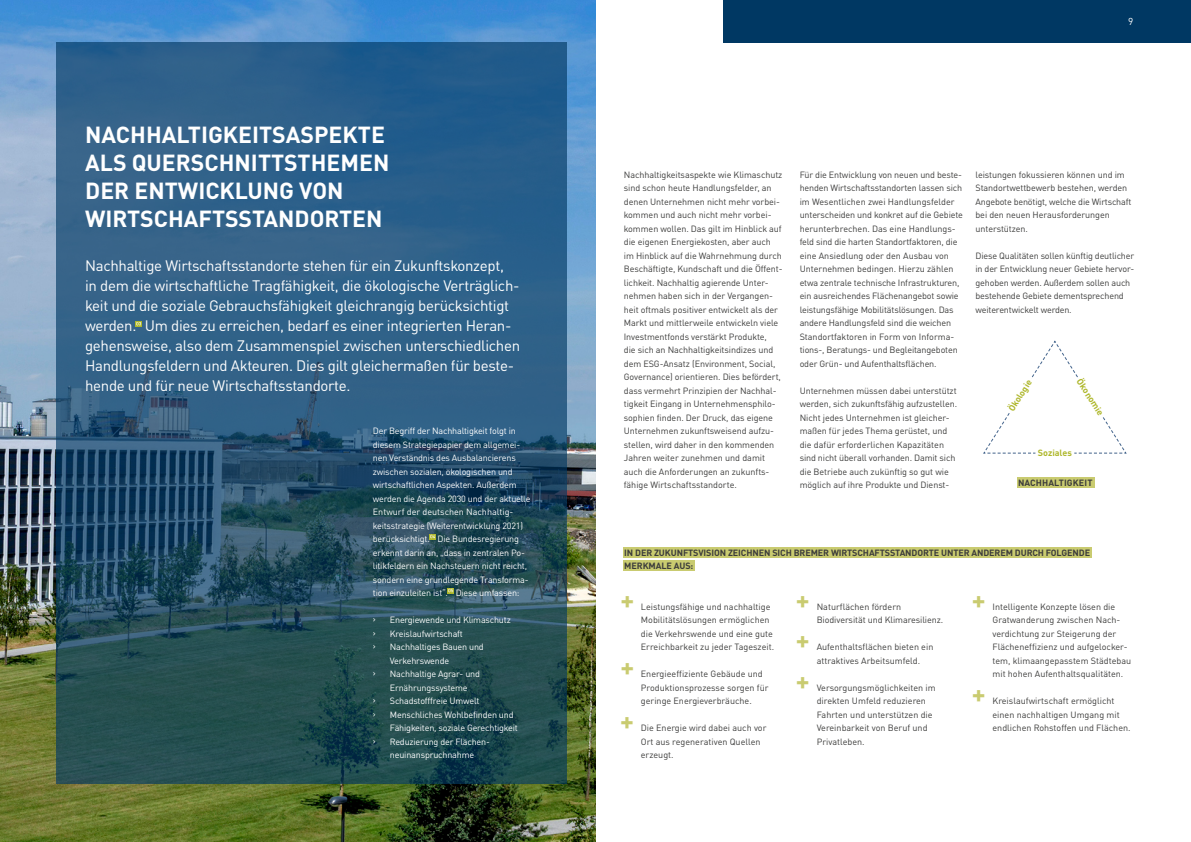
<style>
.page{position:relative;width:1191px;height:842px;background:#fff}
.page>*{position:absolute;margin:0;border:0;box-sizing:border-box;transform-origin:0 0}
.t1{font:700 25.4px/41px "DINOT";color:#c9cb70}
.t2{font:700 23px/28px "DINOT";color:#fff}
.t3{font:15px/20px "DINOT";letter-spacing:-.02em;color:#fff}
.t4{font:10px "DINOT";color:#fff}
.t5{font:9px/13.5px "DINOT";letter-spacing:-.01em;color:#3c3c3b}
.t6{font:9px/13.5px "DINOT";letter-spacing:-.02em;color:#fff}
.t7{font:700 9px/13.5px "DINOT";letter-spacing:-.01em;color:#3c3c3b}
.t8{font:700 9px "DINOT";letter-spacing:-.005em;color:#aeb72b}
.t9{font:700 9px "DINOT";letter-spacing:.01em;color:#3c3c3b}
</style>
<div class="page">
<img style="left:0;top:0;width:595px;height:842px">
<svg style="left:57px;top:43px;width:510px;height:741px;background:#295672"></svg>
<div style="left:723px;top:0;width:468px;height:43px;background:#003863"></div>
<div style="left:623px;top:547px;width:468px;height:10px;background:#c9cb70"></div>
<div style="left:623px;top:561px;width:71px;height:10px;background:#c9cb70"></div>
<div style="left:1017px;top:477px;width:77px;height:11px;background:#c9cb70"></div>
<svg style="left:983px;top:340px;width:144px;height:114px"></svg>
<div style="left:1035px;top:447px;width:39px;height:10px;background:#fff"></div>
<svg style="left:136px;top:321px;width:6px;height:5px"></svg>
<svg style="left:429px;top:534px;width:7px;height:5px"></svg>
<svg style="left:448px;top:588px;width:6px;height:5px"></svg>
<h2 class="t2" style="left:85px;top:119px;width:306px">NACHHALTIGKEITSASPEKTE<br>ALS QUERSCHNITTSTHEMEN<br>DER ENTWICKLUNG VON<br>WIRTSCHAFTSSTANDORTEN</h2>
<p class="t3" style="left:85px;top:255px;width:436px">Nachhaltige Wirtschaftsstandorte stehen für ein Zukunftskonzept,<br>in dem die wirtschaftliche Tragfähigkeit, die ökologische Verträglich&shy;keit und die soziale Gebrauchsfähigkeit gleichrangig berücksichtigt werden. Um dies zu erreichen, bedarf es einer integrierten Heran&shy;gehensweise, also dem Zusammenspiel zwischen unterschiedlichen Handlungsfeldern und Akteuren. Dies gilt gleichermaßen für beste&shy;hende und für neue Wirtschaftsstandorte.</p>
<p class="t6" style="left:373px;top:423px;width:159px">Der Begriff der Nachhaltigkeit folgt in diesem Strategiepapier dem allgemei&shy;nen Verständnis des Ausbalancierens zwischen sozialen, ökologischen und wirtschaftlichen Aspekten. Außerdem werden die Agenda 2030 und der aktuelle Entwurf der deutschen Nachhaltig&shy;keitsstrategie (Weiterentwicklung 2021) berücksichtigt. Die Bundesregierung erkennt darin an, „dass in zentralen Po&shy;litikfeldern ein Nachsteuern nicht reicht, sondern eine grundlegende Transforma&shy;tion einzuleiten ist“. Diese umfassen:</p>
<p class="t6" style="left:373px;top:612px;width:4px">›</p>
<p class="t6" style="left:390px;top:612px;width:122px">Energiewende und Klimaschutz</p>
<p class="t6" style="left:373px;top:626px;width:4px">›</p>
<p class="t6" style="left:390px;top:626px;width:74px">Kreislaufwirtschaft</p>
<p class="t6" style="left:373px;top:639px;width:4px">›</p>
<p class="t6" style="left:390px;top:639px;width:95px">Nachhaltiges Bauen und<br>Verkehrswende</p>
<p class="t6" style="left:373px;top:666px;width:4px">›</p>
<p class="t6" style="left:390px;top:666px;width:92px">Nachhaltige Agrar- und<br>Ernährungssysteme</p>
<p class="t6" style="left:373px;top:693px;width:4px">›</p>
<p class="t6" style="left:390px;top:693px;width:91px">Schadstofffreie Umwelt</p>
<p class="t6" style="left:373px;top:707px;width:4px">›</p>
<p class="t6" style="left:390px;top:707px;width:129px">Menschliches Wohlbefinden und<br>Fähigkeiten, soziale Gerechtigkeit</p>
<p class="t6" style="left:373px;top:734px;width:4px">›</p>
<p class="t6" style="left:390px;top:734px;width:101px">Reduzierung der Flächen&shy;neuinanspruchnahme</p>
<p class="t4" style="left:1128px;top:14px;width:7px">9</p>
<p class="t5" style="left:624px;top:167px;width:160px">Nachhaltigkeitsaspekte wie Klimaschutz sind schon heute Handlungsfelder, an denen Unternehmen nicht mehr vorbei&shy;kommen und auch nicht mehr vorbei&shy;kommen wollen. Das gilt im Hinblick auf die eigenen Energiekosten, aber auch im Hinblick auf die Wahrnehmung durch Beschäftigte, Kundschaft und die Öffent&shy;lichkeit. Nachhaltig agierende Unter&shy;nehmen haben sich in der Vergangen&shy;heit oftmals positiver entwickelt als der Markt und mittlerweile entwickeln viele Investmentfonds verstärkt Produkte,<br>die sich an Nachhaltigkeitsindizes und dem ESG-Ansatz (Environment, Social, Governance) orientieren. Dies befördert, dass vermehrt Prinzipien der Nachhal&shy;tigkeit Eingang in Unternehmensphilo&shy;sophien finden. Der Druck, das eigene Unternehmen zukunftsweisend aufzu&shy;stellen, wird daher in den kommenden Jahren weiter zunehmen und damit auch die Anforderungen an zukunfts&shy;fähige Wirtschaftsstandorte.</p>
<p class="t5" style="left:799px;top:167px;width:165px">Für die Entwicklung von neuen und beste&shy;henden Wirtschaftsstandorten lassen sich im Wesentlichen zwei Handlungsfelder unterscheiden und konkret auf die Gebiete herunterbrechen. Das eine Handlungs&shy;feld sind die harten Standortfaktoren, die eine Ansiedlung oder den Ausbau von Unternehmen bedingen. Hierzu zählen etwa zentrale technische Infrastrukturen, ein ausreichendes Flächenangebot sowie leistungsfähige Mobilitätslösungen. Das andere Handlungsfeld sind die weichen Standortfaktoren in Form von Informa&shy;tions-, Beratungs- und Begleitangeboten oder Grün- und Aufenthaltsflächen.</p>
<p class="t5" style="left:799px;top:383px;width:159px">Unternehmen müssen dabei unterstützt werden, sich zukunftsfähig aufzustellen.<br>Nicht jedes Unternehmen ist gleicher&shy;maßen für jedes Thema gerüstet, und die dafür erforderlichen Kapazitäten sind nicht überall vorhanden. Damit sich die Betriebe auch zukünftig so gut wie möglich auf ihre Produkte und Dienst-</p>
<p class="t5" style="left:975px;top:167px;width:157px">leistungen fokussieren können und im Standortwettbewerb bestehen, werden Angebote benötigt, welche die Wirtschaft bei den neuen Herausforderungen unterstützen.</p>
<p class="t5" style="left:975px;top:248px;width:160px">Diese Qualitäten sollen künftig deutlicher in der Entwicklung neuer Gebiete hervor&shy;gehoben werden. Außerdem sollen auch bestehende Gebiete dementsprechend weiterentwickelt werden.</p>
<p class="t8" style="left:1004px;top:407px;width:37px;rotate:-58deg">Ökologie</p>
<p class="t8" style="left:1084px;top:376px;width:44px;rotate:57deg">Ökonomie</p>
<p class="t8" style="left:1037px;top:446px;width:36px">Soziales</p>
<p class="t9" style="left:1018px;top:475px;width:76px">NACHHALTIGKEIT</p>
<p class="t7" style="left:624px;top:545px;width:467px">IN DER ZUKUNFTSVISION ZEICHNEN SICH BREMER WIRTSCHAFTSSTANDORTE UNTER ANDEREM DURCH FOLGENDE<br>MERKMALE AUS:</p>
<h1 class="t1" style="left:620px;top:578px;width:15px">+</h1>
<h1 class="t1" style="left:620px;top:638px;width:15px;line-height:54px">+ +</h1>
<p class="t5" style="left:641px;top:599px;width:135px">Leistungsfähige und nachhaltige Mobilitätslösungen ermöglichen die Verkehrswende und eine gute Erreichbarkeit zu jeder Tageszeit.</p>
<p class="t5" style="left:641px;top:666px;width:129px">Energieeffiziente Gebäude und<br>Produktionsprozesse sorgen für geringe Energieverbräuche.</p>
<p class="t5" style="left:641px;top:720px;width:127px">Die Energie wird dabei auch vor<br>Ort aus regenerativen Quellen erzeugt.</p>
<h1 class="t1" style="left:796px;top:578px;width:15px">+</h1>
<h1 class="t1" style="left:796px;top:618px;width:15px">+ +</h1>
<p class="t5" style="left:816px;top:599px;width:128px">Naturflächen fördern<br>Biodiversität und Klimaresilienz.</p>
<p class="t5" style="left:816px;top:639px;width:118px">Aufenthaltsflächen bieten ein attraktives Arbeitsumfeld.</p>
<p class="t5" style="left:816px;top:680px;width:120px">Versorgungsmöglichkeiten im direkten Umfeld reduzieren<br>Fahrten und unterstützen die<br>Vereinbarkeit von Beruf und<br>Privatleben.</p>
<h1 class="t1" style="left:971px;top:578px;width:15px">+</h1>
<h1 class="t1" style="left:971px;top:672px;width:15px">+</h1>
<p class="t5" style="left:992px;top:599px;width:140px">Intelligente Konzepte lösen die Gratwanderung zwischen Nach&shy;verdichtung zur Steigerung der Flächeneffizienz und aufgelocker&shy;tem, klimaangepasstem Städtebau mit hohen Aufenthaltsqualitäten.</p>
<p class="t5" style="left:992px;top:693px;width:140px">Kreislaufwirtschaft ermöglicht einen nachhaltigen Umgang mit endlichen Rohstoffen und Flächen.</p>
</div>
